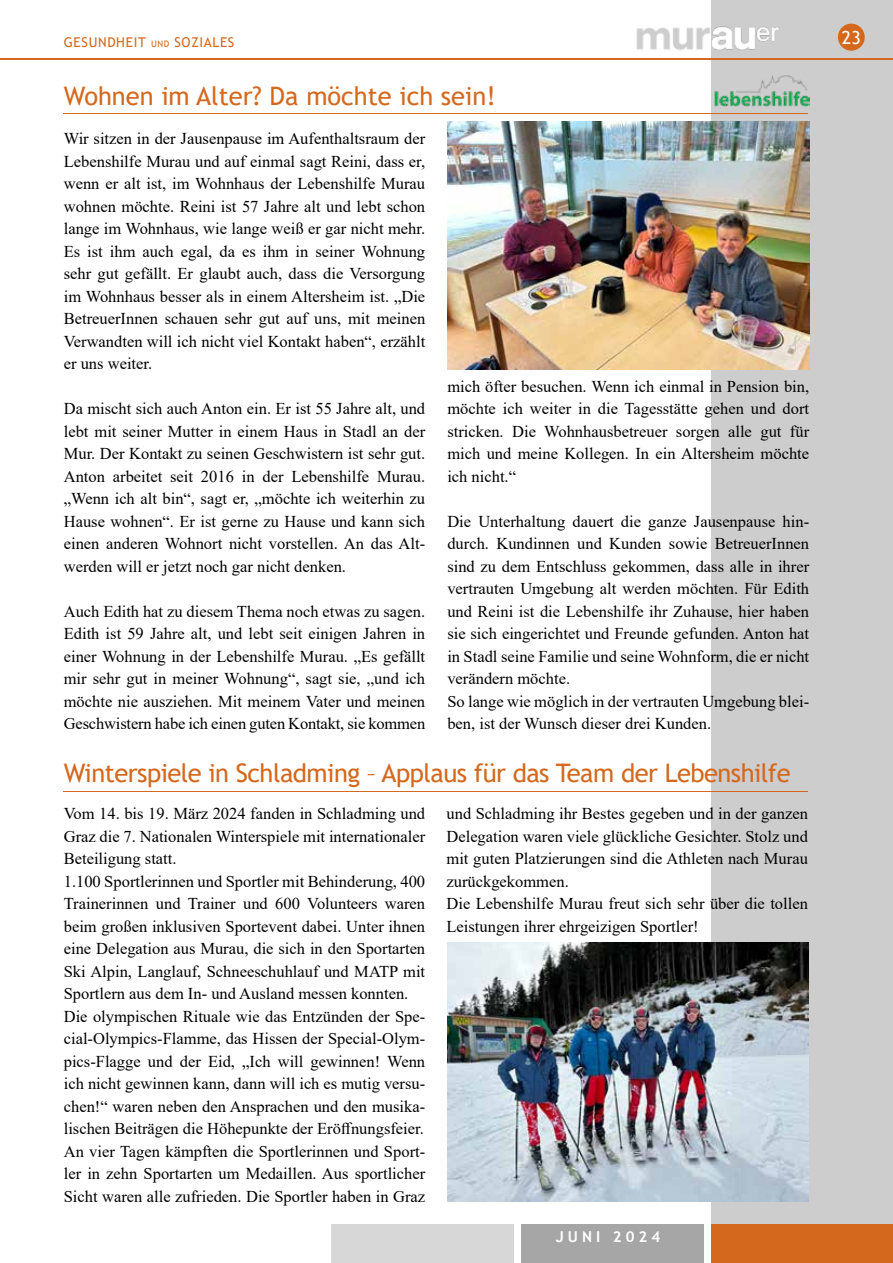
<style>
.page{position:relative;width:893px;height:1263px;background:#fff}
.page>*{position:absolute;margin:0;border:0;box-sizing:border-box;transform-origin:0 0}
.t1{font:25.5px "Trebuchet MS";letter-spacing:-.02em;color:#d4691e}
.t2{font:25.5px "Trebuchet MS";color:#d4691e}
.t3{font:18px "Trebuchet MS";color:#fff}
.t4{font:16.5px/22.5px "Times New Roman";color:#000;text-align:justify}
.t5{font:700 15px "Trebuchet MS";letter-spacing:.27em;color:#fff}
.t6{font:13.5px "Trebuchet MS";letter-spacing:.05em;color:#d4691e}
.s1{font-size:9px}
</style>
<div class="page">
<div style="left:711px;top:0;width:182px;height:1263px;background:#cdcdcd"></div>
<div style="left:521px;top:1224px;width:182px;height:39px;background:#a6a6a6"></div>
<div style="left:332px;top:1224px;width:182px;height:39px;background:#d7d7d7"></div>
<hr style="left:0;top:58px;width:893px;height:2px;background:#d4691e">
<div style="left:711px;top:1224px;width:182px;height:39px;background:#d4691e"></div>
<div style="left:838px;top:24px;width:27px;height:27px;background:#d4691e;border-radius:50%"></div>
<img style="left:636px;top:27px;width:74px;height:23px">
<img style="left:712px;top:26px;width:68px;height:24px">
<hr style="left:64px;top:113px;width:744px;height:1px;background:#d4691e">
<hr style="left:64px;top:791px;width:744px;height:1px;background:#d4691e">
<img style="left:447px;top:943px;width:361px;height:259px">
<img style="left:715px;top:75px;width:94px;height:32px">
<img style="left:447px;top:122px;width:362px;height:247px">
<p class="t6" style="left:64px;top:34px;width:172px">GESUNDHEIT <span class="s1">UND</span> SOZIALES</p>
<h1 class="t2" style="left:64px;top:80px;width:433px">Wohnen im Alter? Da möchte ich sein!</h1>
<p class="t4" style="left:64px;top:127px;width:363px">Wir sitzen in der Jausenpause im Aufenthaltsraum der Lebenshilfe Murau und auf einmal sagt Reini, dass er, wenn er alt ist, im Wohnhaus der Lebenshilfe Murau wohnen möchte. Reini ist 57 Jahre alt und lebt schon lange im Wohnhaus, wie lange weiß er gar nicht mehr.<br>Es ist ihm auch egal, da es ihm in seiner Wohnung sehr gut gefällt. Er glaubt auch, dass die Versorgung im Wohnhaus besser als in einem Altersheim ist. „Die BetreuerInnen schauen sehr gut auf uns, mit meinen Verwandten will ich nicht viel Kontakt haben“, erzählt er uns weiter.</p>
<p class="t4" style="left:64px;top:397px;width:363px">Da mischt sich auch Anton ein. Er ist 55 Jahre alt, und lebt mit seiner Mutter in einem Haus in Stadl an der Mur. Der Kontakt zu seinen Geschwistern ist sehr gut.<br>Anton arbeitet seit 2016 in der Lebenshilfe Murau. „Wenn ich alt bin“, sagt er, „möchte ich weiterhin zu Hause wohnen“. Er ist gerne zu Hause und kann sich einen anderen Wohnort nicht vorstellen. An das Alt&shy;werden will er jetzt noch gar nicht denken.</p>
<p class="t4" style="left:64px;top:599px;width:363px">Auch Edith hat zu diesem Thema noch etwas zu sagen.<br>Edith ist 59 Jahre alt, und lebt seit einigen Jahren in einer Wohnung in der Lebenshilfe Murau. „Es gefällt mir sehr gut in meiner Wohnung“, sagt sie, „und ich möchte nie ausziehen. Mit meinem Vater und meinen Geschwistern habe ich einen guten Kontakt, sie kommen</p>
<p class="t4" style="left:447px;top:374px;width:363px">mich öfter besuchen. Wenn ich einmal in Pension bin, möchte ich weiter in die Tagesstätte gehen und dort stricken. Die Wohnhausbetreuer sorgen alle gut für mich und meine Kollegen. In ein Altersheim möchte ich nicht.“</p>
<p class="t4" style="left:447px;top:509px;width:363px;text-align:left">Die Unterhaltung dauert die ganze Jausenpause hin&shy;durch. Kundinnen und Kunden sowie BetreuerInnen sind zu dem Entschluss gekommen, dass alle in ihrer vertrauten Umgebung alt werden möchten. Für Edith und Reini ist die Lebenshilfe ihr Zuhause, hier haben sie sich eingerichtet und Freunde gefunden. Anton hat in Stadl seine Familie und seine Wohnform, die er nicht verändern möchte.<br>So lange wie möglich in der vertrauten Umgebung blei&shy;ben, ist der Wunsch dieser drei Kunden.</p>
<h1 class="t1" style="left:64px;top:757px;width:728px">Winterspiele in Schladming – Applaus für das Team der Lebenshilfe</h1>
<p class="t4" style="left:64px;top:802px;width:363px;text-align:left">Vom 14. bis 19. März 2024 fanden in Schladming und Graz die 7. Nationalen Winterspiele mit internationaler Beteiligung statt.<br>1.100 Sportlerinnen und Sportler mit Behinderung, 400<br>Trainerinnen und Trainer und 600 Volunteers waren beim großen inklusiven Sportevent dabei. Unter ihnen eine Delegation aus Murau, die sich in den Sportarten Ski Alpin, Langlauf, Schneeschuhlauf und MATP mit Sportlern aus dem In- und Ausland messen konnten.<br>Die olympischen Rituale wie das Entzünden der Spe&shy;cial-Olympics-Flamme, das Hissen der Special-Olym&shy;pics-Flagge und der Eid, „Ich will gewinnen! Wenn ich nicht gewinnen kann, dann will ich es mutig versu&shy;chen!“ waren neben den Ansprachen und den musika&shy;lischen Beiträgen die Höhepunkte der Eröffnungsfeier.<br>An vier Tagen kämpften die Sportlerinnen und Sport&shy;ler in zehn Sportarten um Medaillen. Aus sportlicher Sicht waren alle zufrieden. Die Sportler haben in Graz</p>
<p class="t4" style="left:446px;top:802px;width:363px;text-align:left">und Schladming ihr Bestes gegeben und in der ganzen Delegation waren viele glückliche Gesichter. Stolz und mit guten Platzierungen sind die Athleten nach Murau zurückgekommen.<br>Die Lebenshilfe Murau freut sich sehr über die tollen Leistungen ihrer ehrgeizigen Sportler!</p>
<p class="t5" style="left:556px;top:1227px;width:106px">JUNI 2024</p>
<p class="t3" style="left:842px;top:26px;width:20px">23</p>
</div>
